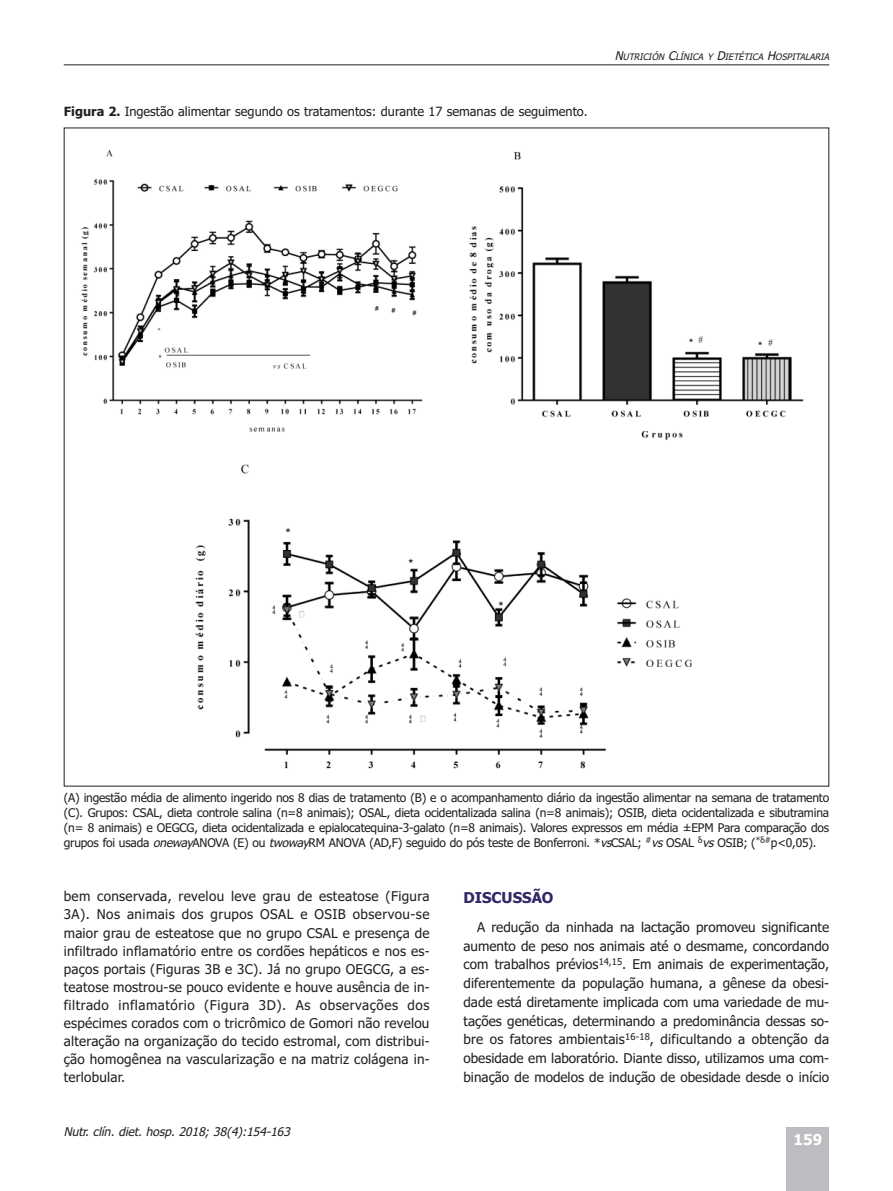
<style>
.page{position:relative;width:893px;height:1191px;background:#fff}
.page>*{position:absolute;margin:0;border:0;box-sizing:border-box;transform-origin:0 0}
.t1{font:700 15px "Tahoma";color:#302766}
.t2{font:700 15px "Tahoma";color:#fff}
.t3{font:13.5px/18px "Tahoma";color:#231f20;text-align:justify}
.t4{font:12.75px "Tahoma";color:#231f20}
.t5{font:12px/15px "Tahoma";letter-spacing:-.015em;color:#231f20;text-align:justify}
.t6{font:italic 12px "Tahoma";color:#231f20}
.t7{font:italic 9px "Tahoma";color:#231f20}
.s1{font-weight:700}
.s2{font-size:12px}
.s3{font-style:italic}
</style>
<div class="page">
<div style="left:787px;top:1127px;width:42px;height:64px;background:#bcbdc0"></div>
<hr style="left:64px;top:64px;width:765px;height:1px;background:#231f20">
<img style="left:81px;top:149px;width:723px;height:291px">
<img style="left:195px;top:464px;width:497px;height:305px">
<p class="t4" style="left:64px;top:104px;width:525px"><span class="s1">Figura 2.</span> Ingestão alimentar segundo os tratamentos: durante 17 semanas de seguimento.</p>
<p class="t7" style="left:615px;top:52px;width:218px"><span class="s2">N</span>UTRICIÓN <span class="s2">C</span>LÍNICA Y <span class="s2">D</span>IETÉTICA <span class="s2">H</span>OSPITALARIA</p>
<p class="t5" style="left:64px;top:790px;width:767px">(A) ingestão média de alimento ingerido nos 8 dias de tratamento (B) e o acompanhamento diário da ingestão alimentar na semana de tratamento (C). Grupos: CSAL, dieta controle salina (n=8 animais); OSAL, dieta ocidentalizada salina (n=8 animais); OSIB, dieta ocidentalizada e sibutramina (n= 8 animais) e OEGCG, dieta ocidentalizada e epialocatequina-3-galato (n=8 animais). Valores expressos em média ±EPM Para comparação dos grupos foi usada <span class="s3">oneway</span>ANOVA (E) ou <span class="s3">twoway</span>RM ANOVA (AD,F) seguido do pós teste de Bonferroni. *<span class="s3">vs</span>CSAL; <sup>#</sup><span class="s3">vs</span>OSAL <sup>δ</sup><span class="s3">vs</span>OSIB; (<sup>*</sup><sup>δ</sup><sup>#</sup>p&lt;0,05).</p>
<p class="t3" style="left:64px;top:887px;width:367px">bem conservada, revelou leve grau de esteatose (Figura 3A). Nos animais dos grupos OSAL e OSIB observou-se maior grau de esteatose que no grupo CSAL e presença de infiltrado inflamatório entre os cordões hepáticos e nos es&shy;paços portais (Figuras 3B e 3C). Já no grupo OEGCG, a es&shy;teatose mostrou-se pouco evidente e houve ausência de in&shy;filtrado inflamatório (Figura 3D). As observações dos espécimes corados com o tricrômico de Gomori não revelou alteração na organização do tecido estromal, com distribui&shy;ção homogênea na vascularização e na matriz colágena in&shy;terlobular.</p>
<p class="t1" style="left:463px;top:888px;width:92px">DISCUSSÃO</p>
<p class="t3" style="left:463px;top:918px;width:367px;line-height:18.8px;text-indent:14px">A redução da ninhada na lactação promoveu significante aumento de peso nos animais até o desmame, concordando com trabalhos prévios<sup>14,15</sup>. Em animais de experimentação, diferentemente da população humana, a gênese da obesi&shy;dade está diretamente implicada com uma variedade de mu&shy;tações genéticas, determinando a predominância dessas so&shy;bre os fatores ambientais<sup>16-18</sup>, dificultando a obtenção da obesidade em laboratório. Diante disso, utilizamos uma com&shy;binação de modelos de indução de obesidade desde o início</p>
<p class="t6" style="left:64px;top:1125px;width:231px">Nutr. clín. diet. hosp. 2018; 38(4):154-163</p>
<p class="t2" style="left:794px;top:1130px;width:30px">159</p>
</div>
